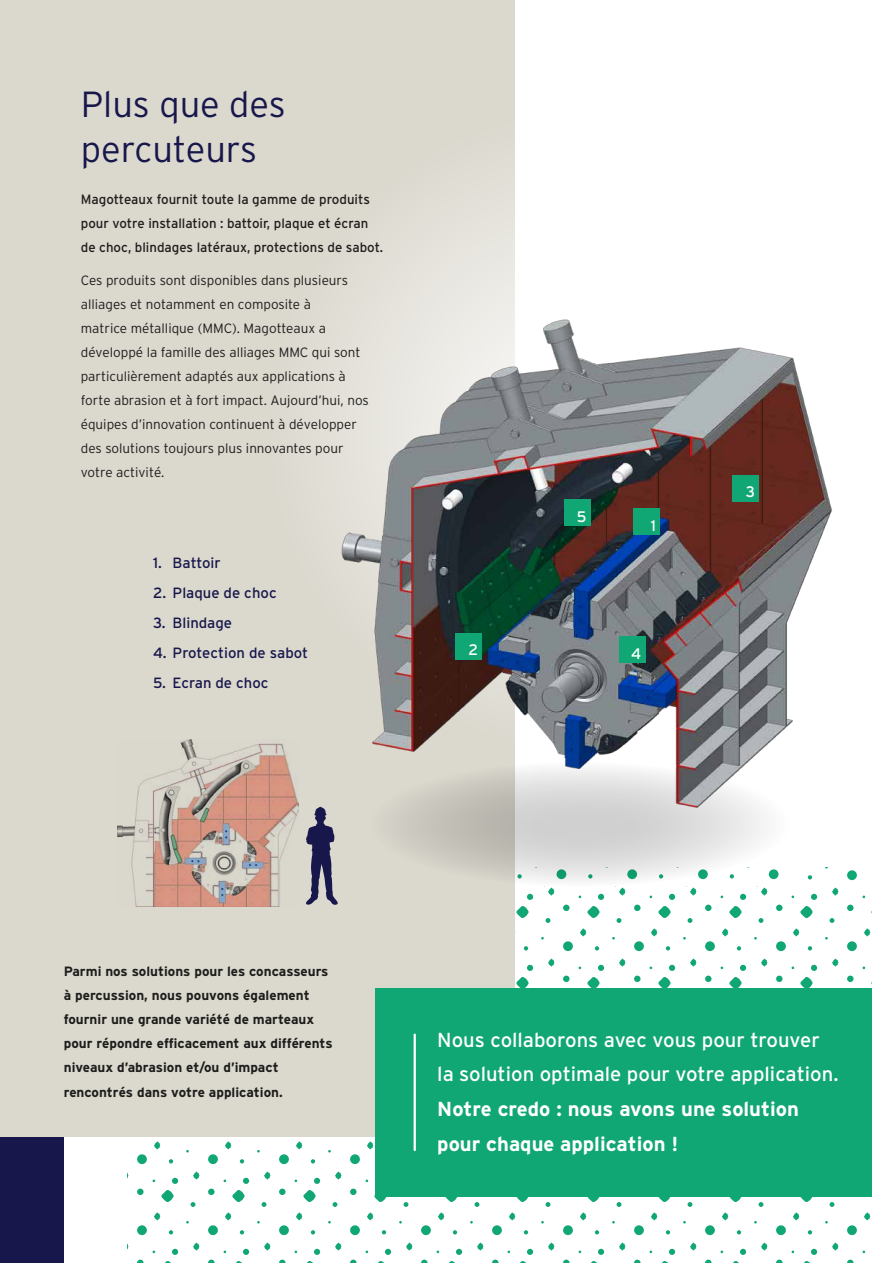
<style>
.page{position:relative;width:872px;height:1263px;background:#fff}
.page>*{position:absolute;margin:0;border:0;box-sizing:border-box;transform-origin:0 0}
.t1{font:300 36.3px/44.5px "Interstate";color:#17174b}
.t2{font:20.25px/34.7px "Interstate";color:#fff}
.t3{font:700 20.25px/34.7px "Interstate";color:#fff}
.t4{font:15.3px "Interstate";color:#fff}
.t5{font:14.85px "Interstate";color:#17174b}
.t6{font:300 13.5px/24px "Interstate";color:#1d1d1b}
.t7{font:700 13.5px/24px "Interstate";color:#1d1d1b}
.t8{font:13.5px/24px "Interstate";color:#1d1d1b}
</style>
<div class="page">
<svg style="left:128px;top:896px;width:744px;height:367px"></svg>
<div style="left:0;top:537px;width:64px;height:726px;background:#17174b"></div>
<div style="left:0;top:0;width:514px;height:1136px;background:#dbd8ce"></div>
<img style="left:187px;top:202px;width:678px;height:694px">
<div style="left:455px;top:633px;width:27px;height:26px;background:#11a774"></div>
<div style="left:633px;top:509px;width:27px;height:26px;background:#11a774"></div>
<div style="left:564px;top:499px;width:26px;height:27px;background:#11a774"></div>
<div style="left:732px;top:475px;width:27px;height:26px;background:#11a774"></div>
<div style="left:619px;top:637px;width:26px;height:26px;background:#11a774"></div>
<div style="left:375px;top:989px;width:497px;height:208px;background:#11a774"></div>
<img style="left:118px;top:740px;width:181px;height:167px">
<svg style="left:305px;top:807px;width:33px;height:98px"></svg>
<hr style="left:413px;top:1034px;width:3px;height:116px;background:#fff">
<h1 class="t1" style="left:81px;top:82px;width:206px">Plus que des percuteurs</h1>
<p class="t8" style="left:81px;top:187px;width:304px">Magotteaux fournit toute la gamme de produits pour votre installation : battoir, plaque et écran de choc, blindages latéraux, protections de sabot.</p>
<p class="t6" style="left:81px;top:268px;width:289px">Ces produits sont disponibles dans plusieurs alliages et notamment en composite à<br>matrice métallique (MMC). Magotteaux a développé la famille des alliages MMC qui sont particulièrement adaptés aux applications à forte abrasion et à fort impact. Aujourd’hui, nos équipes d’innovation continuent à développer des solutions toujours plus innovantes pour votre activité.</p>
<p class="t5" style="left:153px;top:554px;width:69px">1. Battoir</p>
<p class="t5" style="left:153px;top:584px;width:125px">2. Plaque de choc</p>
<p class="t5" style="left:153px;top:614px;width:81px">3. Blindage</p>
<p class="t5" style="left:153px;top:644px;width:156px">4. Protection de sabot</p>
<p class="t5" style="left:153px;top:674px;width:117px">5. Ecran de choc</p>
<p class="t4" style="left:468px;top:641px;width:11px">2</p>
<p class="t4" style="left:577px;top:508px;width:11px">5</p>
<p class="t4" style="left:651px;top:517px;width:7px">1</p>
<p class="t4" style="left:631px;top:645px;width:12px">4</p>
<p class="t4" style="left:745px;top:483px;width:11px">3</p>
<p class="t7" style="left:64px;top:960px;width:270px">Parmi nos solutions pour les concasseurs à percussion, nous pouvons également fournir une grande variété de marteaux pour répondre efficacement aux différents niveaux d’abrasion et/ou d’impact rencontrés dans votre application.</p>
<h2 class="t2" style="left:437px;top:1022px;width:403px">Nous collaborons avec vous pour trouver la solution optimale pour votre application.</h2>
<h2 class="t3" style="left:437px;top:1091px;width:363px">Notre credo : nous avons une solution pour chaque application !</h2>
</div>
